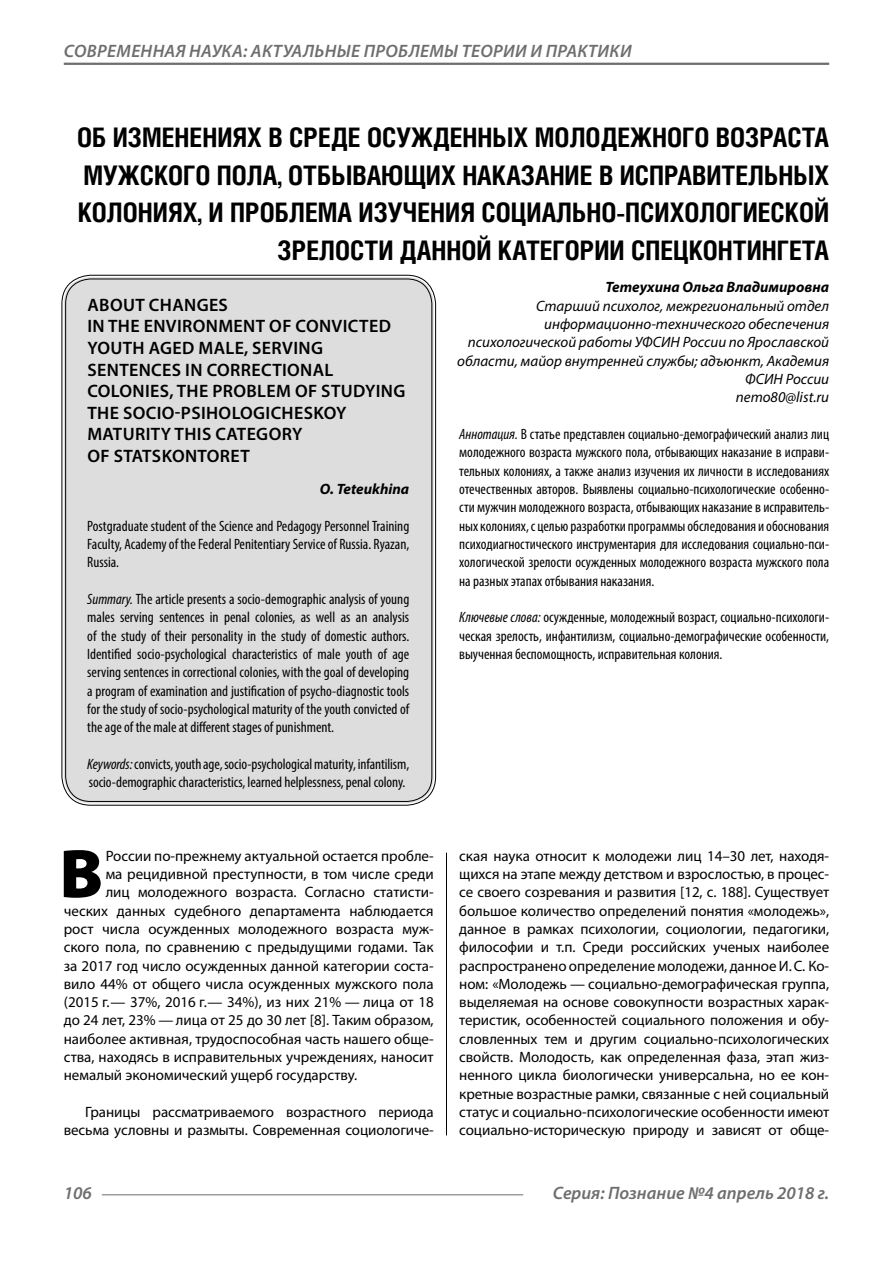
<style>
.page{position:relative;width:893px;height:1263px;background:#fff}
.page>*{position:absolute;margin:0;border:0;box-sizing:border-box;transform-origin:0 0}
.Bukvica{font:900 69.3px "Myriad Pro";color:#000}
.Header{font:700 27px/37.5px "Helios Cond";color:#000;text-align:right}
.Header-eng{font:600 18px/21.6px "Myriad Pro";letter-spacing:.02em;color:#000}
.t1{font:italic 600 18px "Myriad Pro";letter-spacing:.02em;color:#6e6e6e}
.t2{font:italic 600 18px "Myriad Pro";color:#6e6e6e}
.Normal{font:15px/18.3px "Myriad Pro";letter-spacing:-.005em;color:#000;text-align:right}
.Annotation-eng{font:condensed 15px/18.3px "Myriad Pro";letter-spacing:-.005em;color:#000;text-align:justify}
.Annotation-rus{font:condensed 15px/18.3px "Myriad Pro";color:#000;text-align:justify}
.Bukvica-2{font:15px "Myriad Pro";color:#000}
.Author-doc{font:italic 15px/18.3px "Myriad Pro";color:#000;text-align:right}
.Author{font:italic 700 15px "Myriad Pro";color:#000}
.Author-email{font:italic 15px "Myriad Pro";color:#000}
.Author-eng{font:italic 700 15px "Myriad Pro";color:#000}
.s1{font-style:italic}
</style>
<div class="page">
<hr style="left:64px;top:63px;width:765px;height:2px;background:#6e6e6e">
<hr style="left:102px;top:1194px;width:421px;height:1px;background:#6e6e6e">
<div style="left:64px;top:277px;width:370px;height:526px;background:#ddd;border-radius:27px"></div>
<hr style="left:446px;top:853px;width:1px;height:282px;background:#000">
<p class="t1" style="left:64px;top:39px;width:569px">СОВРЕМЕННАЯ НАУКА: АКТУАЛЬНЫЕ ПРОБЛЕМЫ ТЕОРИИ И ПРАКТИКИ</p>
<p class="Header" style="left:77px;top:118px;width:754px">ОБ ИЗМЕНЕНИЯХ В СРЕДЕ ОСУЖДЕННЫХ МОЛОДЕЖНОГО ВОЗРАСТА МУЖСКОГО ПОЛА, ОТБЫВАЮЩИХ НАКАЗАНИЕ В ИСПРАВИТЕЛЬНЫХ КОЛОНИЯХ, И ПРОБЛЕМА ИЗУЧЕНИЯ СОЦИАЛЬНО-ПСИХОЛОГИЕСКОЙ ЗРЕЛОСТИ ДАННОЙ КАТЕГОРИИ СПЕЦКОНТИНГЕТА</p>
<p class="Author" style="left:605px;top:278px;width:225px">Тетеухина Ольга Владимировна</p>
<p class="Author-doc" style="left:457px;top:296px;width:373px">Старший психолог, межрегиональный отдел информационно-технического обеспечения психологической работы УФСИН России по Ярославской области, майор внутренней службы; адъюнкт, Академия ФСИН России</p>
<p class="Author-email" style="left:736px;top:388px;width:95px">nemo80@list.ru</p>
<p class="Annotation-rus" style="left:459px;top:425px;width:371px"><span class="s1">Аннотация.</span> В статье представлен социально-демографический анализ лиц молодежного возраста мужского пола, отбывающих наказание в исправи&shy;тельных колониях, а также анализ изучения их личности в исследованиях отечественных авторов. Выявлены социально-психологические особенно&shy;сти мужчин молодежного возраста, отбывающих наказание в исправитель&shy;ных колониях, с целью разработки программы обследования и обоснования психодиагностического инструментария для исследования социально-пси&shy;хологической зрелости осужденных молодежного возраста мужского пола на разных этапах отбывания наказания.</p>
<p class="Annotation-rus" style="left:459px;top:608px;width:371px"><span class="s1">Ключевые слова:</span> осужденные, молодежный возраст, социально-психологи&shy;ческая зрелость, инфантилизм, социально-демографические особенности, выученная беспомощность, исправительная колония.</p>
<p class="Header-eng" style="left:87px;top:293px;width:319px">ABOUT CHANGES<br>IN THE ENVIRONMENT OF CONVICTED<br>YOUTH AGED MALE, SERVING<br>SENTENCES IN CORRECTIONAL<br>COLONIES, THE PROBLEM OF STUDYING<br>THE SOCIO-PSIHOLOGICHESKOY<br>MATURITY THIS CATEGORY<br>OF STATSKONTORET</p>
<p class="Author-eng" style="left:320px;top:479px;width:91px">O. Teteukhina</p>
<p class="Annotation-eng" style="left:87px;top:516px;width:324px">Postgraduate student of the Science and Pedagogy Personnel Training Faculty, Academy of the Federal Penitentiary Service of Russia. Ryazan, Russia.</p>
<p class="Annotation-eng" style="left:87px;top:590px;width:324px"><span class="s1">Summary.</span> The article presents a socio-demographic analysis of young males serving sentences in penal colonies, as well as an analysis of the study of their personality in the study of domestic authors.<br>Identified socio-psychological characteristics of male youth of age serving sentences in correctional colonies, with the goal of developing a program of examination and justification of psycho-diagnostic tools for the study of socio-psychological maturity of the youth convicted of the age of the male at different stages of punishment.</p>
<p class="Annotation-eng" style="left:87px;top:755px;width:324px"><span class="s1">Keywords:</span> convicts, youth age, socio-psychological maturity, infantilism, socio-demographic characteristics, learned helplessness, penal colony.</p>
<p class="Bukvica" style="left:59px;top:827px;width:45px">В</p>
<p class="Bukvica-2" style="left:106px;top:846px;width:330px">России по-прежнему актуальной остается пробле-</p>
<p class="Bukvica-2" style="left:106px;top:864px;width:330px">ма рецидивной преступности, в том числе среди</p>
<p class="Bukvica-2" style="left:106px;top:883px;width:330px">лиц молодежного возраста. Согласно статисти-</p>
<p class="Bukvica-2" style="left:64px;top:901px;width:371px">ческих данных судебного департамента наблюдается</p>
<p class="Bukvica-2" style="left:64px;top:919px;width:371px">рост числа осужденных молодежного возраста муж-</p>
<p class="Bukvica-2" style="left:64px;top:938px;width:371px">ского пола, по сравнению с предыдущими годами. Так</p>
<p class="Bukvica-2" style="left:64px;top:956px;width:371px">за 2017 год число осужденных данной категории соста-</p>
<p class="Bukvica-2" style="left:64px;top:974px;width:371px">вило 44% от общего числа осужденных мужского пола</p>
<p class="Bukvica-2" style="left:64px;top:993px;width:371px">(2015 г.— 37%, 2016 г.— 34%), из них 21% — лица от 18</p>
<p class="Bukvica-2" style="left:64px;top:1011px;width:371px">до 24 лет, 23% — лица от 25 до 30 лет [8]. Таким образом,</p>
<p class="Bukvica-2" style="left:64px;top:1029px;width:371px">наиболее активная, трудоспособная часть нашего обще-</p>
<p class="Bukvica-2" style="left:64px;top:1048px;width:371px">ства, находясь в исправительных учреждениях, наносит</p>
<p class="Bukvica-2" style="left:64px;top:1066px;width:295px">немалый экономический ущерб государству.</p>
<p class="Normal" style="left:64px;top:1103px;width:371px">Границы рассматриваемого возрастного периода весьма условны и размыты. Современная социологиче-</p>
<p class="Normal" style="left:459px;top:846px;width:371px;text-align:justify">ская наука относит к молодежи лиц 14–30 лет, находя&shy;щихся на этапе между детством и взрослостью, в процес&shy;се своего созревания и развития [12, с. 188]. Существует большое количество определений понятия «молодежь», данное в рамках психологии, социологии, педагогики, философии и т.п. Среди российских ученых наиболее распространено определение молодежи, данное И.С. Ко&shy;ном: «Молодежь — социально-демографическая группа, выделяемая на основе совокупности возрастных харак&shy;теристик, особенностей социального положения и обу&shy;словленных тем и другим социально-психологических свойств. Молодость, как определенная фаза, этап жиз&shy;ненного цикла биологически универсальна, но ее кон&shy;кретные возрастные рамки, связанные с ней социальный статус и социально-психологические особенности имеют социально-историческую природу и зависят от обще-</p>
<p class="t1" style="left:64px;top:1182px;width:30px">106</p>
<p class="t2" style="left:553px;top:1182px;width:278px">Серия: Познание №4 апрель 2018 г.</p>
</div>
